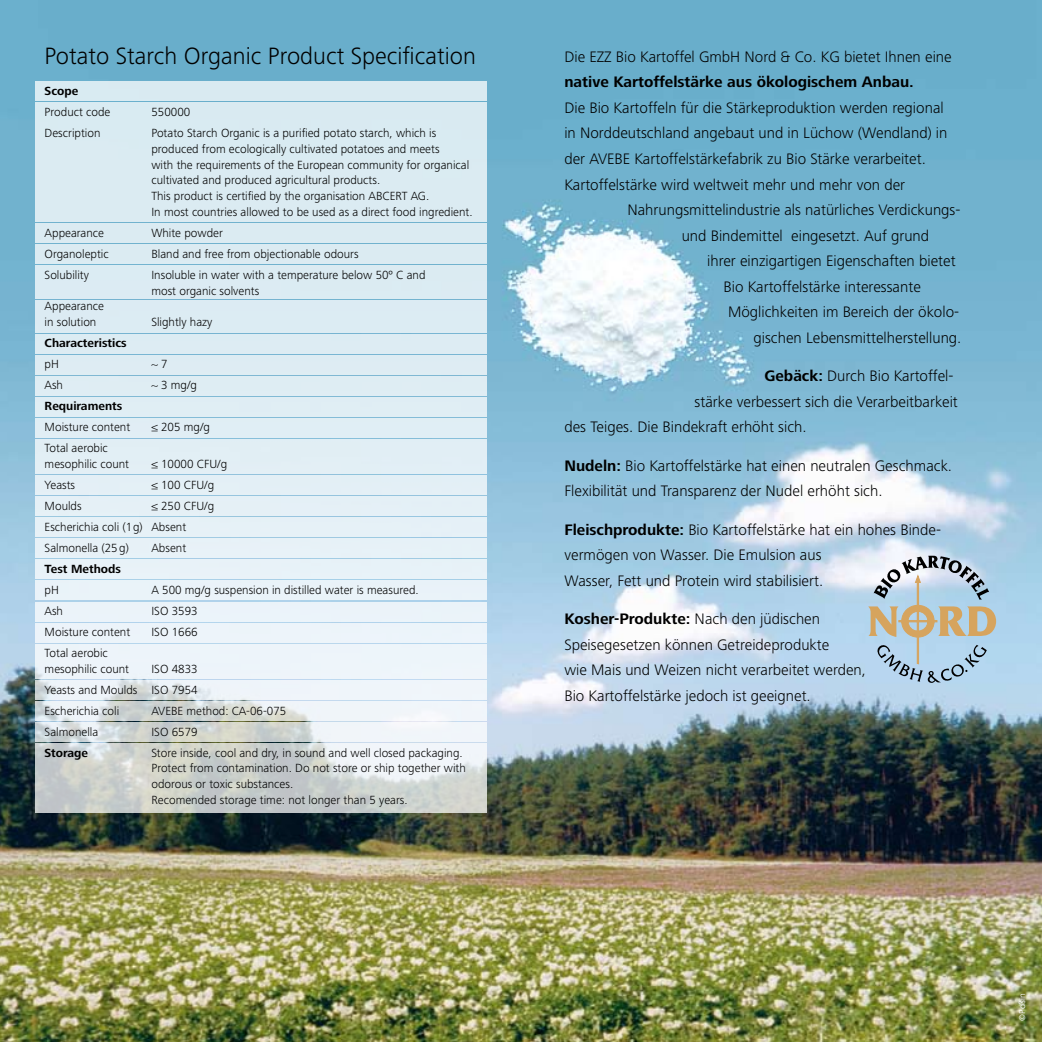
<style>
.page{position:relative;width:1042px;height:1042px;background:#fff}
.page>*{position:absolute;margin:0;border:0;box-sizing:border-box;transform-origin:0 0}
.t1{font:300 24.5px "Frutiger Next LT";color:#000}
.t2{font:300 15.75px/25.6px "Frutiger Next LT";color:#000}
.t3{font:700 15.75px "Frutiger Next LT";color:#000}
.t4{font:300 12.25px/15.8px "Frutiger Next LT";color:#000}
.t5{font:700 12.25px "Frutiger Next LT";color:#000}
.t6{font:8.75px "Frutiger Next LT";color:#fff}
.s1{font-weight:700}
</style>
<div class="page">
<img style="left:0;top:0;width:1042px;height:1042px">
<svg style="left:868px;top:556px;width:128px;height:127px;background:#b2c1c8"></svg>
<div style="left:35px;top:81px;width:451px;height:19px;background:#d9eaf1"></div>
<div style="left:35px;top:102px;width:451px;height:20px;background:#d9eaf1"></div>
<div style="left:35px;top:123px;width:451px;height:99px;background:#dbebf2"></div>
<div style="left:35px;top:223px;width:451px;height:20px;background:#dbebf2"></div>
<div style="left:35px;top:244px;width:451px;height:20px;background:#dbebf2"></div>
<div style="left:35px;top:265px;width:451px;height:34px;background:#dbebf3"></div>
<div style="left:35px;top:300px;width:451px;height:32px;background:#dcecf3"></div>
<div style="left:35px;top:334px;width:451px;height:19px;background:#ddecf3"></div>
<div style="left:35px;top:355px;width:451px;height:20px;background:#deecf3"></div>
<div style="left:35px;top:376px;width:451px;height:20px;background:#deedf3"></div>
<div style="left:35px;top:397px;width:451px;height:20px;background:#e0eef4"></div>
<div style="left:35px;top:418px;width:451px;height:20px;background:#e0eef5"></div>
<div style="left:35px;top:439px;width:451px;height:35px;background:#e2eef5"></div>
<div style="left:35px;top:475px;width:451px;height:20px;background:#e3eff6"></div>
<div style="left:35px;top:496px;width:451px;height:20px;background:#e5f0f6"></div>
<div style="left:35px;top:517px;width:451px;height:20px;background:#e6f1f7"></div>
<div style="left:35px;top:538px;width:451px;height:20px;background:#e7f1f7"></div>
<div style="left:35px;top:559px;width:451px;height:20px;background:#e8f2f8"></div>
<div style="left:35px;top:580px;width:451px;height:20px;background:#eaf3f9"></div>
<div style="left:35px;top:601px;width:451px;height:20px;background:#ebf3f9"></div>
<div style="left:35px;top:623px;width:451px;height:19px;background:#ecf4fa"></div>
<div style="left:35px;top:644px;width:451px;height:34px;background:#edf4fa"></div>
<svg style="left:35px;top:680px;width:451px;height:19px;fill:#eff4fa"></svg>
<svg style="left:35px;top:701px;width:451px;height:20px;fill:#eef4f8"></svg>
<svg style="left:35px;top:722px;width:451px;height:20px"></svg>
<svg style="left:35px;top:743px;width:451px;height:69px;background:#d0d5d3"></svg>
<h1 class="t1" style="left:45px;top:42px;width:433px">Potato Starch Organic Product Specification</h1>
<p class="t5" style="left:45px;top:84px;width:35px">Scope</p>
<p class="t4" style="left:45px;top:104px;width:67px">Product code</p>
<p class="t4" style="left:151px;top:104px;width:40px">550000</p>
<p class="t4" style="left:45px;top:125px;width:57px">Description</p>
<p class="t4" style="left:151px;top:125px;width:323px">Potato Starch Organic is a purified potato starch, which is produced from ecologically cultivated potatoes and meets<br>with the requirements of the European community for organical cultivated and produced agricultural products.<br>This product is certified by the organisation ABCERT AG.<br>In most countries allowed to be used as a direct food ingredient.</p>
<p class="t4" style="left:45px;top:225px;width:61px">Appearance</p>
<p class="t4" style="left:151px;top:225px;width:73px">White powder</p>
<p class="t4" style="left:45px;top:246px;width:66px">Organoleptic</p>
<p class="t4" style="left:151px;top:246px;width:209px">Bland and free from objectionable odours</p>
<p class="t4" style="left:45px;top:267px;width:46px">Solubility</p>
<p class="t4" style="left:151px;top:267px;width:276px">Insoluble in water with a temperature below 50º C and most organic solvents</p>
<p class="t4" style="left:45px;top:298px;width:61px">Appearance in solution</p>
<p class="t4" style="left:151px;top:314px;width:63px">Slightly hazy</p>
<p class="t5" style="left:45px;top:336px;width:83px">Characteristics</p>
<p class="t4" style="left:45px;top:356px;width:16px">pH</p>
<p class="t4" style="left:151px;top:356px;width:18px">~ 7</p>
<p class="t4" style="left:45px;top:377px;width:20px">Ash</p>
<p class="t4" style="left:151px;top:377px;width:47px">~ 3 mg/g</p>
<p class="t5" style="left:45px;top:399px;width:79px">Requiraments</p>
<p class="t4" style="left:45px;top:419px;width:87px">Moisture content</p>
<p class="t4" style="left:151px;top:419px;width:60px">≤ 205 mg/g</p>
<p class="t4" style="left:45px;top:440px;width:86px">Total aerobic mesophilic count</p>
<p class="t4" style="left:151px;top:456px;width:77px">≤ 10000 CFU/g</p>
<p class="t4" style="left:45px;top:477px;width:32px">Yeasts</p>
<p class="t4" style="left:151px;top:477px;width:64px">≤ 100 CFU/g</p>
<p class="t4" style="left:45px;top:498px;width:39px">Moulds</p>
<p class="t4" style="left:45px;top:495px;width:171px;line-height:21px;text-indent:107px">≤ 250 CFU/g<br>Escherichia coli (1g) Absent<br>Salmonella (25g)</p>
<p class="t4" style="left:151px;top:540px;width:36px">Absent</p>
<p class="t5" style="left:45px;top:562px;width:78px">Test Methods</p>
<p class="t4" style="left:45px;top:582px;width:16px">pH</p>
<p class="t4" style="left:151px;top:582px;width:269px">A 500 mg/g suspension in distilled water is measured.</p>
<p class="t4" style="left:45px;top:603px;width:20px">Ash</p>
<p class="t4" style="left:151px;top:603px;width:48px">ISO 3593</p>
<p class="t4" style="left:45px;top:624px;width:87px">Moisture content</p>
<p class="t4" style="left:151px;top:624px;width:48px">ISO 1666</p>
<p class="t4" style="left:45px;top:645px;width:86px">Total aerobic mesophilic count</p>
<p class="t4" style="left:45px;top:658px;width:155px;line-height:21px;text-align:justify;text-indent:107px">ISO 4833<br>Yeasts and Moulds ISO 7954<br>Escherichia coli</p>
<p class="t4" style="left:151px;top:703px;width:136px">AVEBE method: CA-06-075</p>
<p class="t4" style="left:45px;top:724px;width:55px">Salmonella</p>
<p class="t4" style="left:151px;top:724px;width:48px">ISO 6579</p>
<p class="t5" style="left:45px;top:746px;width:45px">Storage</p>
<p class="t4" style="left:151px;top:745px;width:316px">Store inside, cool and dry, in sound and well closed packaging.<br>Protect from contamination. Do not store or ship together with odorous or toxic substances.<br>Recomended storage time: not longer than 5 years.</p>
<p class="t2" style="left:564px;top:44px;width:389px">Die EZZ Bio Kartoffel GmbH Nord &amp; Co. KG bietet Ihnen eine</p>
<p class="t3" style="left:564px;top:73px;width:351px">native Kartoffelstärke aus ökologischem Anbau.</p>
<p class="t2" style="left:564px;top:95px;width:381px">Die Bio Kartoffeln für die Stärkeproduktion werden regional</p>
<p class="t2" style="left:564px;top:120px;width:385px">in Norddeutschland angebaut und in Lüchow (Wendland) in</p>
<p class="t2" style="left:564px;top:146px;width:363px">der AVEBE Kartoffelstärkefabrik zu Bio Stärke verarbeitet.</p>
<p class="t2" style="left:564px;top:172px;width:342px">Kartoffelstärke wird weltweit mehr und mehr von der</p>
<p class="t2" style="left:627px;top:197px;width:335px">Nahrungsmittelindustrie als natürliches Verdickungs-</p>
<p class="t2" style="left:682px;top:223px;width:249px">und Bindemittel eingesetzt. Auf grund</p>
<p class="t2" style="left:707px;top:248px;width:250px">ihrer einzigartigen Eigenschaften bietet</p>
<p class="t2" style="left:723px;top:274px;width:199px">Bio Kartoffelstärke interessante</p>
<p class="t2" style="left:728px;top:299px;width:233px">Möglichkeiten im Bereich der ökolo-</p>
<p class="t2" style="left:753px;top:325px;width:209px">gischen Lebensmittelherstellung.</p>
<p class="t2" style="left:764px;top:363px;width:190px"><span class="s1">Gebäck:</span> Durch Bio Kartoffel-</p>
<p class="t2" style="left:694px;top:389px;width:265px">stärke verbessert sich die Verarbeitbarkeit</p>
<p class="t2" style="left:564px;top:414px;width:244px">des Teiges. Die Bindekraft erhöht sich.</p>
<p class="t2" style="left:564px;top:453px;width:389px"><span class="s1">Nudeln:</span> Bio Kartoffelstärke hat einen neutralen Geschmack.<br>Flexibilität und Transparenz der Nudel erhöht sich.</p>
<p class="t2" style="left:564px;top:516px;width:378px"><span class="s1">Fleischprodukte:</span> Bio Kartoffelstärke hat ein hohes Binde&shy;vermögen von Wasser. Die Emulsion aus<br>Wasser, Fett und Protein wird stabilisiert.</p>
<p class="t2" style="left:564px;top:606px;width:303px"><span class="s1">Kosher-Produkte:</span> Nach den jüdischen Speisegesetzen können Getreideprodukte<br>wie Mais und Weizen nicht verarbeitet werden, Bio Kartoffelstärke jedoch ist geeignet.</p>
<p class="t6" style="left:1017px;top:1020px;width:29px;rotate:-90deg">©Poßin</p>
</div>
